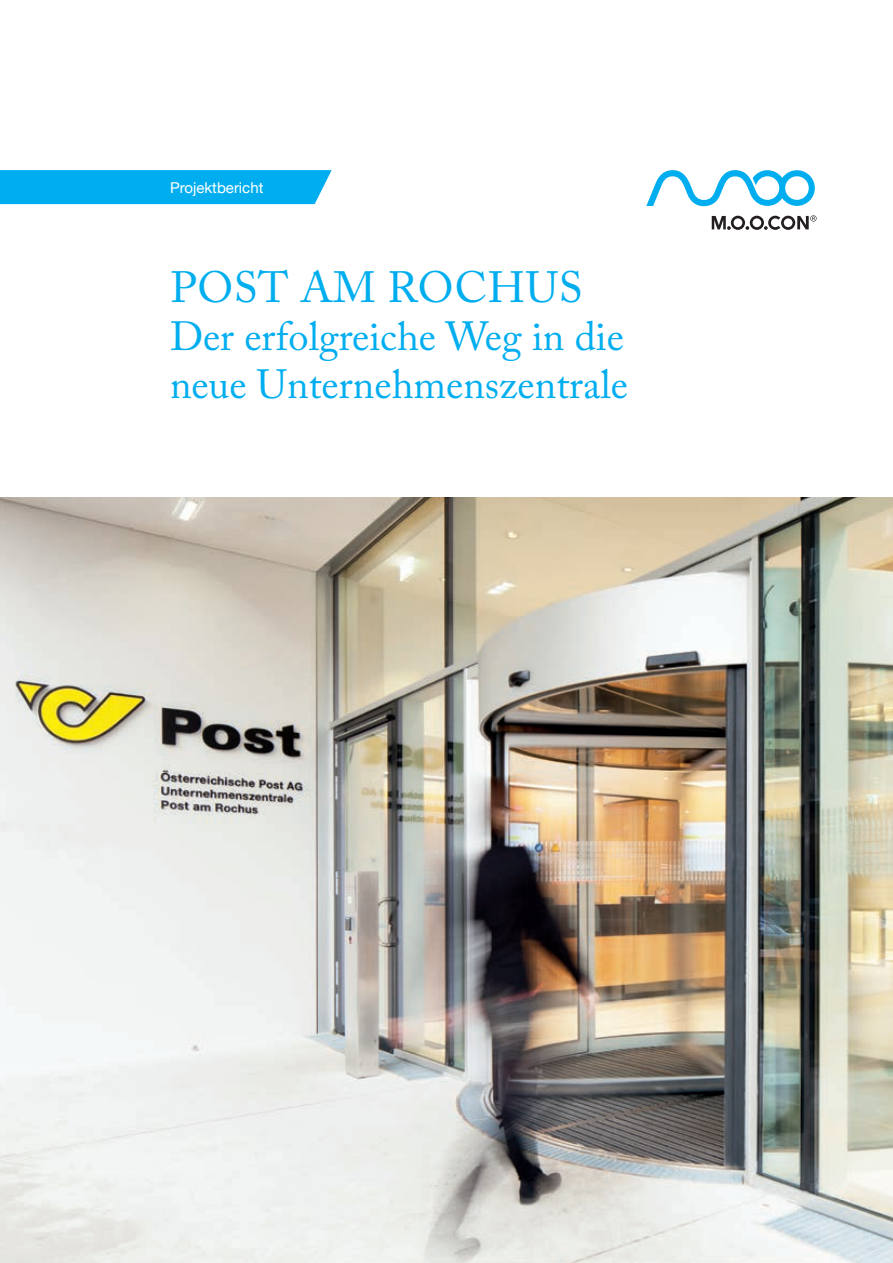
<style>
.page{position:relative;width:893px;height:1263px;background:#fff}
.page>*{position:absolute;margin:0;border:0;box-sizing:border-box;transform-origin:0 0}
.t1{font:43.5px "Adobe Caslon Pro";letter-spacing:.015em;color:#00aeef}
.t2{font:40.5px/48px "Adobe Caslon Pro";color:#00aeef}
.t3{font:15px "Helvetica Neue";color:#fff}
</style>
<div class="page">
<hr style="left:0;top:0;width:1px;height:1263px;background:#00aeef">
<img style="left:0;top:497px;width:893px;height:766px">
<div style="left:0;top:170px;width:332px;height:34px;background:#00aeef"></div>
<svg style="left:712px;top:215px;width:104px;height:15px"></svg>
<svg style="left:646px;top:170px;width:169px;height:36px"></svg>
<p class="t3" style="left:170px;top:177px;width:95px">Projektbericht</p>
<p class="t1" style="left:170px;top:262px;width:414px">POST AM ROCHUS</p>
<p class="t2" style="left:170px;top:312px;width:460px">Der erfolgreiche Weg in die neue Unternehmenszentrale</p>
</div>
